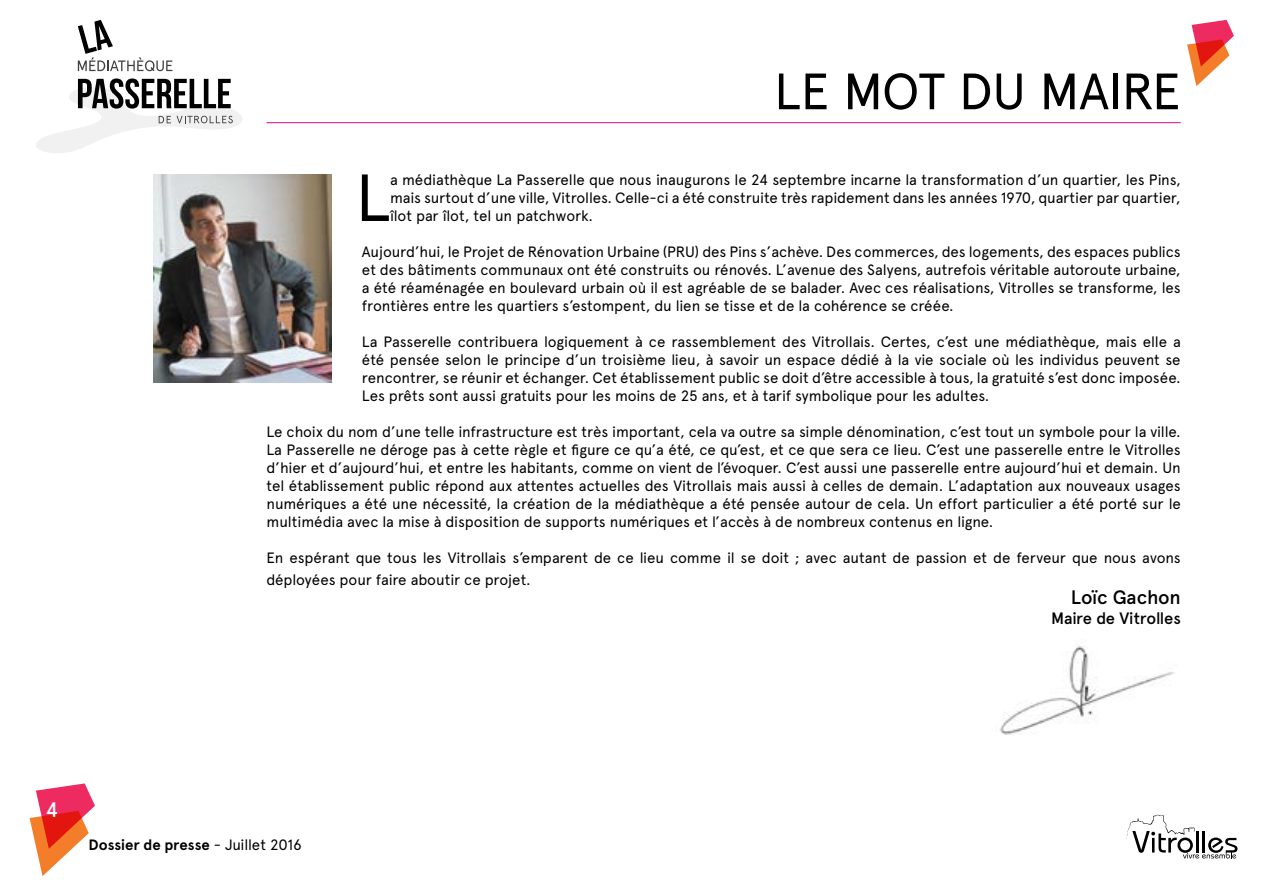
<style>
.page{position:relative;width:1263px;height:893px;background:#fff}
.page>*{position:absolute;margin:0;border:0;box-sizing:border-box;transform-origin:0 0}
.t1{font:66.45px "Apercu";color:#000}
.t2{font:51px "Apercu";letter-spacing:-.01em;color:#000}
.t3{font:500 21px "Apercu";color:#fff}
.t4{font:500 19.5px "Apercu";letter-spacing:-.015em;color:#000}
.t5{font:500 16.5px "Apercu";letter-spacing:-.01em;color:#000}
.t6{font:15px/18px "Apercu";letter-spacing:-.01em;color:#000;text-align:justify}
.t7{font:700 15px "Apercu";letter-spacing:-.005em;color:#000}
.s1{font-weight:400}
</style>
<div class="page">
<svg style="left:1126px;top:814px;width:111px;height:44px"></svg>
<svg style="left:1187px;top:20px;width:47px;height:66px"></svg>
<svg style="left:30px;top:783px;width:65px;height:93px"></svg>
<svg style="left:78px;top:20px;width:94px;height:51px"></svg>
<svg style="left:36px;top:78px;width:206px;height:75px"></svg>
<img style="left:153px;top:174px;width:179px;height:208px">
<img style="left:1000px;top:646px;width:175px;height:89px">
<hr style="left:266px;top:122px;width:915px;height:1px;background:#ec008c">
<h2 class="t2" style="left:774px;top:61px;width:408px">Le mot du Mai re</h2>
<h1 class="t1" style="left:355px;top:158px;width:36px">L</h1>
<p class="t6" style="left:390px;top:171px;width:792px">a médiathèque La Passerelle que nous inaugurons le 24 septembre incarne la transformation d’un quartier, les Pins, mais surtout d’une ville, Vitrolles. Celle-ci a été construite très rapidement dans les années 1970, quartier par quartier, îlot par îlot, tel un patchwork.</p>
<p class="t6" style="left:362px;top:243px;width:820px">Aujourd’hui, le Projet de Rénovation Urbaine (PRU) des Pins s’achève. Des commerces, des logements, des espaces publics et des bâtiments communaux ont été construits ou rénovés. L’avenue des Salyens, autrefois véritable autoroute urbaine, a été réaménagée en boulevard urbain où il est agréable de se balader. Avec ces réalisations, Vitrolles se transforme, les frontières entre les quartiers s’estompent, du lien se tisse et de la cohérence se créée.</p>
<p class="t6" style="left:362px;top:333px;width:820px">La Passerelle contribuera logiquement à ce rassemblement des Vitrollais. Certes, c’est une médiathèque, mais elle a été pensée selon le principe d’un troisième lieu, à savoir un espace dédié à la vie sociale où les individus peuvent se rencontrer, se réunir et échanger. Cet établissement public se doit d’être accessible à tous, la gratuité s’est donc imposée.<br>Les prêts sont aussi gratuits pour les moins de 25 ans, et à tarif symbolique pour les adultes.</p>
<p class="t6" style="left:266px;top:423px;width:916px">Le choix du nom d’une telle infrastructure est très important, cela va outre sa simple dénomination, c’est tout un symbole pour la ville.<br>La Passerelle ne déroge pas à cette règle et figure ce qu’a été, ce qu’est, et ce que sera ce lieu. C’est une passerelle entre le Vitrolles d’hier et d’aujourd’hui, et entre les habitants, comme on vient de l’évoquer. C’est aussi une passerelle entre aujourd’hui et demain. Un tel établissement public répond aux attentes actuelles des Vitrollais mais aussi à celles de demain. L’adaptation aux nouveaux usages numériques a été une nécessité, la création de la médiathèque a été pensée autour de cela. Un effort particulier a été porté sur le multimédia avec la mise à disposition de supports numériques et l’accès à de nombreux contenus en ligne.</p>
<p class="t6" style="left:266px;top:547px;width:916px;line-height:21.6px">En espérant que tous les Vitrollais s’emparent de ce lieu comme il se doit ; avec autant de passion et de ferveur que nous avons déployées pour faire aboutir ce projet.</p>
<h3 class="t4" style="left:1071px;top:585px;width:111px">Loïc Gachon</h3>
<p class="t5" style="left:1051px;top:608px;width:131px">Maire de Vitrolles</p>
<h3 class="t3" style="left:45px;top:797px;width:14px">4</h3>
<p class="t7" style="left:89px;top:835px;width:215px">Dossier de presse <span class="s1">- Juillet 2016</span></p>
</div>
